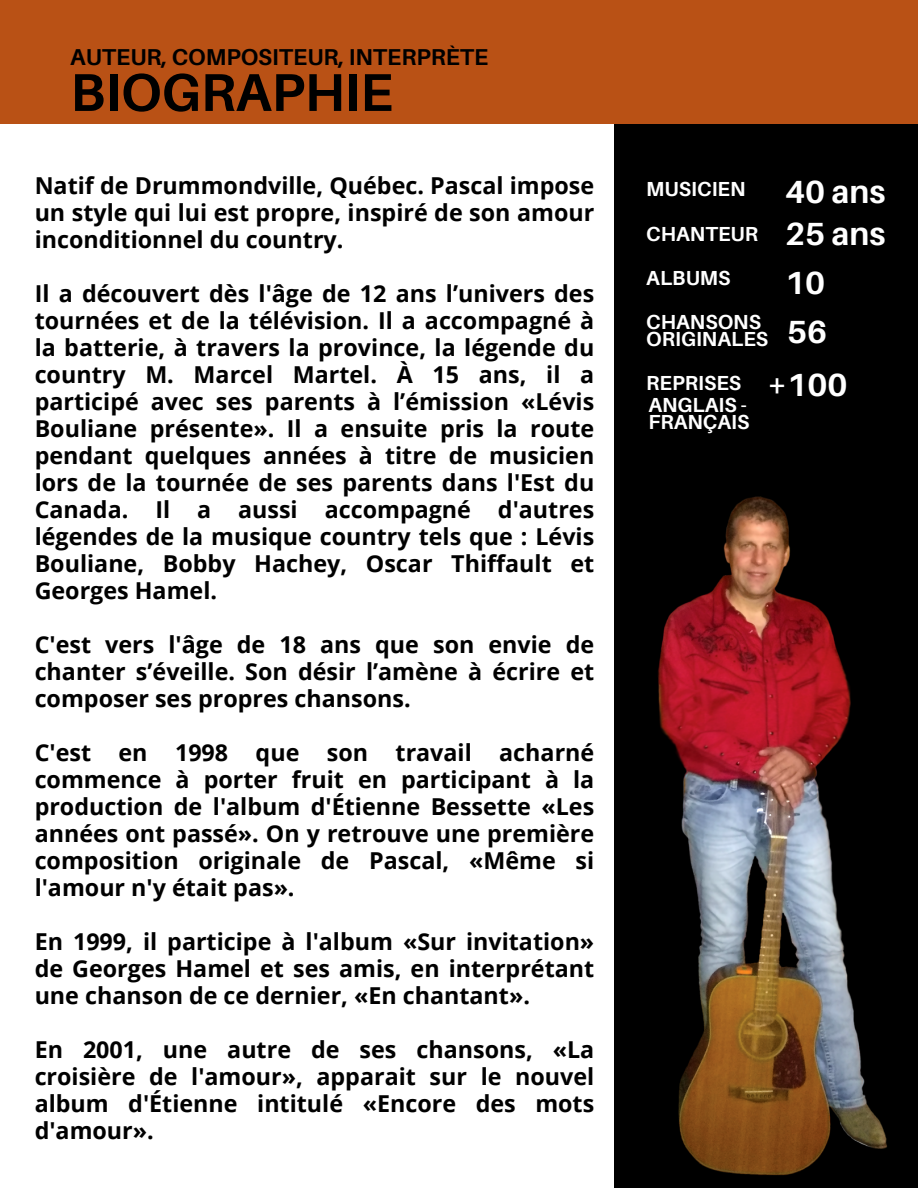
<style>
.page{position:relative;width:918px;height:1188px;background:#fff}
.page>*{position:absolute;margin:0;border:0;box-sizing:border-box;transform-origin:0 0}
.t1{font:700 53.25px "Aileron";color:#000}
.t2{font:700 32.1px "Aileron";color:#fff}
.t3{font:700 23.25px/27px "Open Sans";color:#000;text-align:justify}
.t4{font:700 22.95px "Aileron";color:#000}
.t5{font:700 20.4px/16.8px "Aileron";color:#fff}
</style>
<div class="page">
<div style="left:615px;top:0;width:303px;height:1188px;background:#000"></div>
<img style="left:614px;top:463px;width:273px;height:725px">
<div style="left:0;top:0;width:918px;height:123px;background:#b95115"></div>
<p class="t4" style="left:70px;top:42px;width:420px">AUTEUR, COMPOSITEUR, INTERPRÈTE</p>
<h1 class="t1" style="left:70px;top:59px;width:324px">BIOGRAPHIE</h1>
<p class="t3" style="left:35px;top:171px;width:561px">Natif de Drummondville, Québec. Pascal impose un style qui lui est propre, inspiré de son amour inconditionnel du country.</p>
<h3 class="t3" style="left:35px;top:279px;width:561px">Il a découvert dès l'âge de 12 ans l’univers des tournées et de la télévision. Il a accompagné à la batterie, à travers la province, la légende du country M. Marcel Martel. À 15 ans, il a participé avec ses parents à l’émission «Lévis Bouliane présente». Il a ensuite pris la route pendant quelques années à titre de musicien lors de la tournée de ses parents dans l'Est du Canada. Il a aussi accompagné d'autres légendes de la musique country tels que : Lévis Bouliane, Bobby Hachey, Oscar Thiffault et Georges Hamel.</h3>
<h3 class="t3" style="left:35px;top:630px;width:561px">C'est vers l'âge de 18 ans que son envie de chanter s’éveille. Son désir l’amène à écrire et composer ses propres chansons.</h3>
<p class="t3" style="left:35px;top:738px;width:561px">C'est en 1998 que son travail acharné commence à porter fruit en participant à la production de l'album d'Étienne Bessette «Les années ont passé». On y retrouve une première composition originale de Pascal, «Même si l'amour n'y était pas».</p>
<p class="t3" style="left:35px;top:927px;width:561px">En 1999, il participe à l'album «Sur invitation» de Georges Hamel et ses amis, en interprétant une chanson de ce dernier, «En chantant».</p>
<p class="t3" style="left:35px;top:1035px;width:561px">En 2001, une autre de ses chansons, «La croisière de l'amour», apparait sur le nouvel album d'Étienne intitulé «Encore des mots d'amour».</p>
<h5 class="t5" style="left:646px;top:180px;width:101px">MUSICIEN</h5>
<p class="t2" style="left:785px;top:172px;width:102px">40 ans</p>
<h5 class="t5" style="left:646px;top:225px;width:113px">CHANTEUR</h5>
<p class="t2" style="left:785px;top:214px;width:102px">25 ans</p>
<h5 class="t5" style="left:646px;top:269px;width:86px">ALBUMS</h5>
<h2 class="t2" style="left:785px;top:263px;width:42px">10</h2>
<h5 class="t5" style="left:646px;top:313px;width:124px">CHANSONS<br>ORIGINALES</h5>
<p class="t2" style="left:787px;top:312px;width:42px">56</p>
<h5 class="t5" style="left:646px;top:374px;width:96px">REPRISES</h5>
<p class="t2" style="left:767px;top:365px;width:82px">+100</p>
<h5 class="t5" style="left:648px;top:396px;width:103px">ANGLAIS -<br>FRANÇAIS</h5>
</div>
